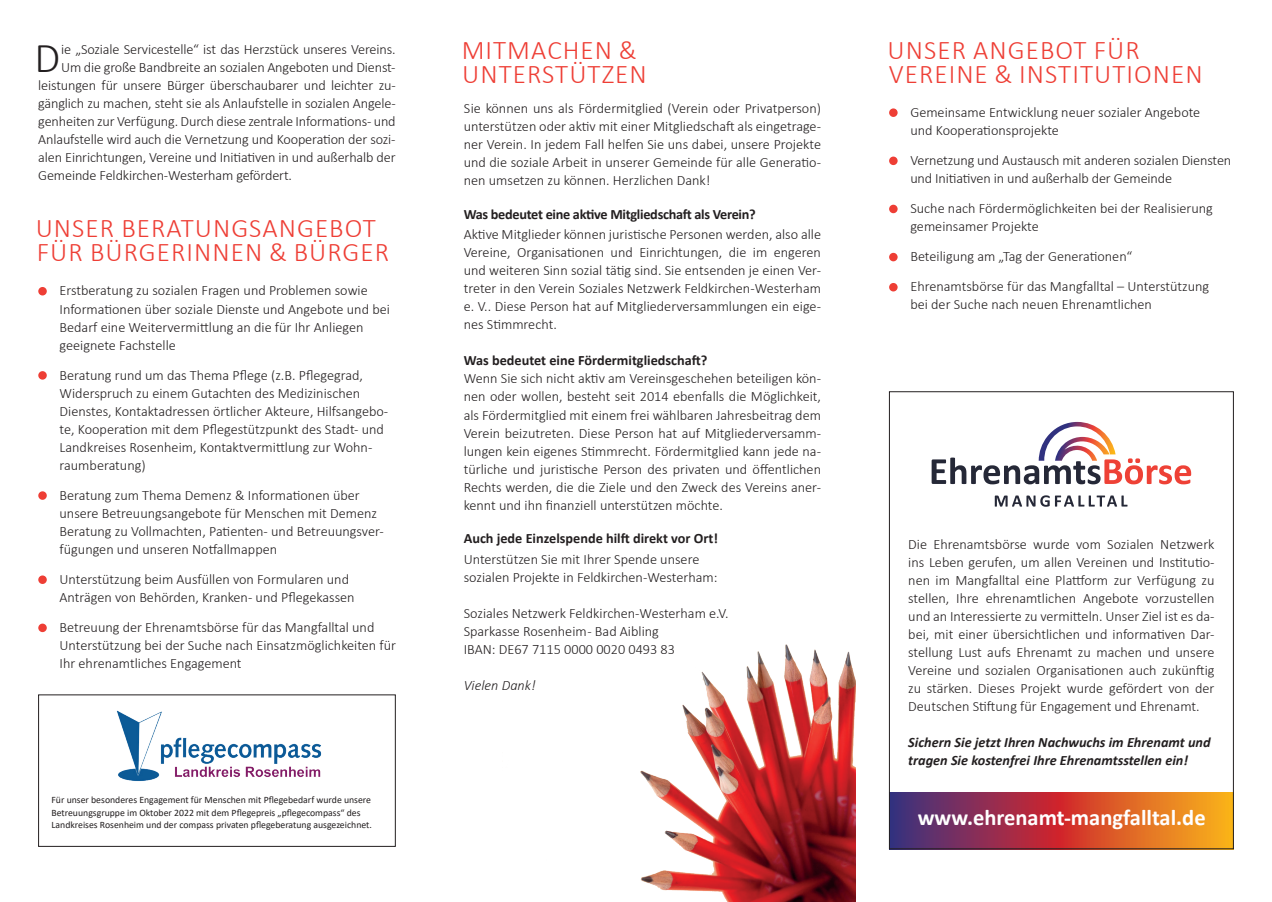
<style>
.page{position:relative;width:1272px;height:902px;background:#fff}
.page>*{position:absolute;margin:0;border:0;box-sizing:border-box;transform-origin:0 0}
.t1{font:300 42.6px "Calibri";color:#231f20}
.t2{font:300 27px/24px "Calibri";letter-spacing:.04em;color:#ee3e35}
.t3{font:700 22.5px "Calibri";color:#fff}
.t4{font:300 14.25px/18px "Calibri";color:#231f20}
.t5{font:italic 700 14.25px/18px "Calibri";color:#231f20}
.t6{font:700 14.25px "Calibri";color:#231f20}
.t7{font:700 14.25px "Calibri";letter-spacing:-.02em;color:#231f20}
.t8{font:italic 300 14.25px "Calibri";color:#231f20}
.t9{font:9.75px/12.6px "Calibri";color:#231f20}
</style>
<div class="page">
<div style="left:889px;top:108px;width:8px;height:9px;background:#ee3e35;border-radius:50%"></div>
<div style="left:889px;top:156px;width:8px;height:9px;background:#ee3e35;border-radius:50%"></div>
<div style="left:889px;top:205px;width:8px;height:8px;background:#ee3e35;border-radius:50%"></div>
<div style="left:889px;top:253px;width:8px;height:8px;background:#ee3e35;border-radius:50%"></div>
<div style="left:889px;top:283px;width:8px;height:8px;background:#ee3e35;border-radius:50%"></div>
<div style="left:38px;top:287px;width:9px;height:8px;background:#ee3e35;border-radius:50%"></div>
<div style="left:38px;top:371px;width:9px;height:8px;background:#ee3e35;border-radius:50%"></div>
<div style="left:38px;top:491px;width:9px;height:9px;background:#ee3e35;border-radius:50%"></div>
<div style="left:38px;top:575px;width:9px;height:9px;background:#ee3e35;border-radius:50%"></div>
<svg style="left:38px;top:623px;width:9px;height:9px"></svg>
<img style="left:116px;top:710px;width:206px;height:71px">
<svg style="left:891px;top:792px;width:340px;height:55px;background:#b44e3d"></svg>
<div style="left:889px;top:391px;width:344px;height:458px;border:1px solid #231f20"></div>
<svg style="left:931px;top:422px;width:260px;height:62px"></svg>
<svg style="left:994px;top:495px;width:133px;height:11px"></svg>
<img style="left:640px;top:644px;width:215px;height:257px">
<h1 class="t1" style="left:34px;top:32px;width:27px">D</h1>
<p class="t4" style="left:61px;top:40px;width:336px">ie „Soziale Servicestelle“ ist das Herzstück unseres Vereins.</p>
<p class="t4" style="left:61px;top:58px;width:336px">Um die große Bandbreite an sozialen Angeboten und Dienst-</p>
<p class="t4" style="left:38px;top:76px;width:359px">leistungen für unsere Bürger überschaubarer und leichter zu-</p>
<p class="t4" style="left:38px;top:94px;width:359px">gänglich zu machen, steht sie als Anlaufstelle in sozialen Angele-</p>
<p class="t4" style="left:38px;top:112px;width:359px">genheiten zur Verfügung. Durch diese zentrale Informations- und</p>
<p class="t4" style="left:38px;top:130px;width:359px">Anlaufstelle wird auch die Vernetzung und Kooperation der sozi-</p>
<p class="t4" style="left:38px;top:148px;width:359px">alen Einrichtungen, Vereine und Initiativen in und außerhalb der</p>
<p class="t4" style="left:38px;top:166px;width:255px">Gemeinde Feldkirchen-Westerham gefördert.</p>
<h2 class="t2" style="left:36px;top:216px;width:355px">UNSER BERATUNGSANGEBOT<br>FÜR BÜRGERINNEN &amp; BÜRGER</h2>
<p class="t4" style="left:60px;top:281px;width:332px">Erstberatung zu sozialen Fragen und Problemen sowie Informationen über soziale Dienste und Angebote und bei Bedarf eine Weitervermittlung an die für Ihr Anliegen geeignete Fachstelle</p>
<p class="t4" style="left:60px;top:366px;width:330px">Beratung rund um das Thema Pflege (z.B. Pflegegrad, Widerspruch zu einem Gutachten des Medizinischen Dienstes, Kontaktadressen örtlicher Akteure, Hilfsangebo&shy;te, Kooperation mit dem Pflegestützpunkt des Stadt- und Landkreises Rosenheim, Kontaktvermittlung zur Wohn&shy;raumberatung)</p>
<p class="t4" style="left:60px;top:486px;width:326px">Beratung zum Thema Demenz &amp; Informationen über unsere Betreuungsangebote für Menschen mit Demenz Beratung zu Vollmachten, Patienten- und Betreuungsver&shy;fügungen und unseren Notfallmappen</p>
<p class="t4" style="left:60px;top:570px;width:296px">Unterstützung beim Ausfüllen von Formularen und<br>Anträgen von Behörden, Kranken- und Pflegekassen</p>
<p class="t4" style="left:60px;top:618px;width:338px">Betreuung der Ehrenamtsbörse für das Mangfalltal und<br>Unterstützung bei der Suche nach Einsatzmöglichkeiten für<br>Ihr ehrenamtliches Engagement</p>
<p class="t9" style="left:51px;top:793px;width:322px">Für unser besonderes Engagement für Menschen mit Pflegebedarf wurde unsere<br>Betreuungsgruppe im Oktober 2022 mit dem Pflegepreis „pflegecompass“ des<br>Landkreises Rosenheim und der compass privaten pflegeberatung ausgezeichnet.</p>
<h2 class="t2" style="left:461px;top:37px;width:187px">MITMACHEN &amp;<br>UNTERSTÜTZEN</h2>
<p class="t4" style="left:463px;top:99px;width:359px;text-align:justify">Sie können uns als Fördermitglied (Verein oder Privatperson) unterstützen oder aktiv mit einer Mitgliedschaft als eingetrage&shy;ner Verein. In jedem Fall helfen Sie uns dabei, unsere Projekte und die soziale Arbeit in unserer Gemeinde für alle Generatio&shy;nen umsetzen zu können. Herzlichen Dank!</p>
<p class="t7" style="left:463px;top:204px;width:293px">Was bedeutet eine aktive Mitgliedschaft als Verein?</p>
<p class="t4" style="left:463px;top:225px;width:359px;text-align:justify">Aktive Mitglieder können juristische Personen werden, also alle Vereine, Organisationen und Einrichtungen, die im engeren und weiteren Sinn sozial tätig sind. Sie entsenden je einen Ver&shy;treter in den Verein Soziales Netzwerk Feldkirchen-Westerham e. V.. Diese Person hat auf Mitgliederversammlungen ein eige&shy;nes Stimmrecht.</p>
<p class="t6" style="left:463px;top:350px;width:245px">Was bedeutet eine Fördermitgliedschaft?</p>
<p class="t4" style="left:463px;top:369px;width:359px;text-align:justify">Wenn Sie sich nicht aktiv am Vereinsgeschehen beteiligen kön&shy;nen oder wollen, besteht seit 2014 ebenfalls die Möglichkeit, als Fördermitglied mit einem frei wählbaren Jahresbeitrag dem Verein beizutreten. Diese Person hat auf Mitgliederversamm&shy;lungen kein eigenes Stimmrecht. Fördermitglied kann jede na&shy;türliche und juristische Person des privaten und öffentlichen Rechts werden, die die Ziele und den Zweck des Vereins aner&shy;kennt und ihn finanziell unterstützen möchte.</p>
<p class="t6" style="left:463px;top:528px;width:256px">Auch jede Einzelspende hilft direkt vor Ort!</p>
<p class="t4" style="left:463px;top:549px;width:255px">Unterstützen Sie mit Ihrer Spende unsere sozialen Projekte in Feldkirchen-Westerham:</p>
<p class="t4" style="left:463px;top:603px;width:266px">Soziales Netzwerk Feldkirchen-Westerham e.V.<br>Sparkasse Rosenheim - Bad Aibling<br>IBAN: DE67 7115 0000 0020 0493 83</p>
<p class="t8" style="left:463px;top:676px;width:74px">Vielen Dank!</p>
<h2 class="t2" style="left:887px;top:37px;width:316px">UNSER ANGEBOT FÜR<br>VEREINE &amp; INSTITUTIONEN</h2>
<p class="t4" style="left:910px;top:103px;width:291px">Gemeinsame Entwicklung neuer sozialer Angebote und Kooperationsprojekte</p>
<p class="t4" style="left:910px;top:151px;width:322px">Vernetzung und Austausch mit anderen sozialen Diensten und Initiativen in und außerhalb der Gemeinde</p>
<p class="t4" style="left:910px;top:199px;width:304px">Suche nach Fördermöglichkeiten bei der Realisierung gemeinsamer Projekte</p>
<p class="t4" style="left:910px;top:241px;width:300px;line-height:30.2px">Beteiligung am „Tag der Generationen“<br>Ehrenamtsbörse für das Mangfalltal – Unterstützung</p>
<p class="t4" style="left:910px;top:295px;width:243px">bei der Suche nach neuen Ehrenamtlichen</p>
<p class="t4" style="left:908px;top:535px;width:308px;text-align:justify">Die Ehrenamtsbörse wurde vom Sozialen Netzwerk ins Leben gerufen, um allen Vereinen und Institutio&shy;nen im Mangfalltal eine Plattform zur Verfügung zu stellen, Ihre ehrenamtlichen Angebote vorzustellen und an Interessierte zu vermitteln. Unser Ziel ist es da&shy;bei, mit einer übersichtlichen und informativen Dar&shy;stellung Lust aufs Ehrenamt zu machen und unsere Vereine und sozialen Organisationen auch zukünftig zu stärken. Dieses Projekt wurde gefördert von der Deutschen Stiftung für Engagement und Ehrenamt.</p>
<p class="t5" style="left:908px;top:732px;width:304px">Sichern Sie jetzt Ihren Nachwuchs im Ehrenamt und tragen Sie kostenfrei Ihre Ehrenamtsstellen ein!</p>
<h3 class="t3" style="left:917px;top:801px;width:289px">www.ehrenamt-mangfalltal.de</h3>
</div>
